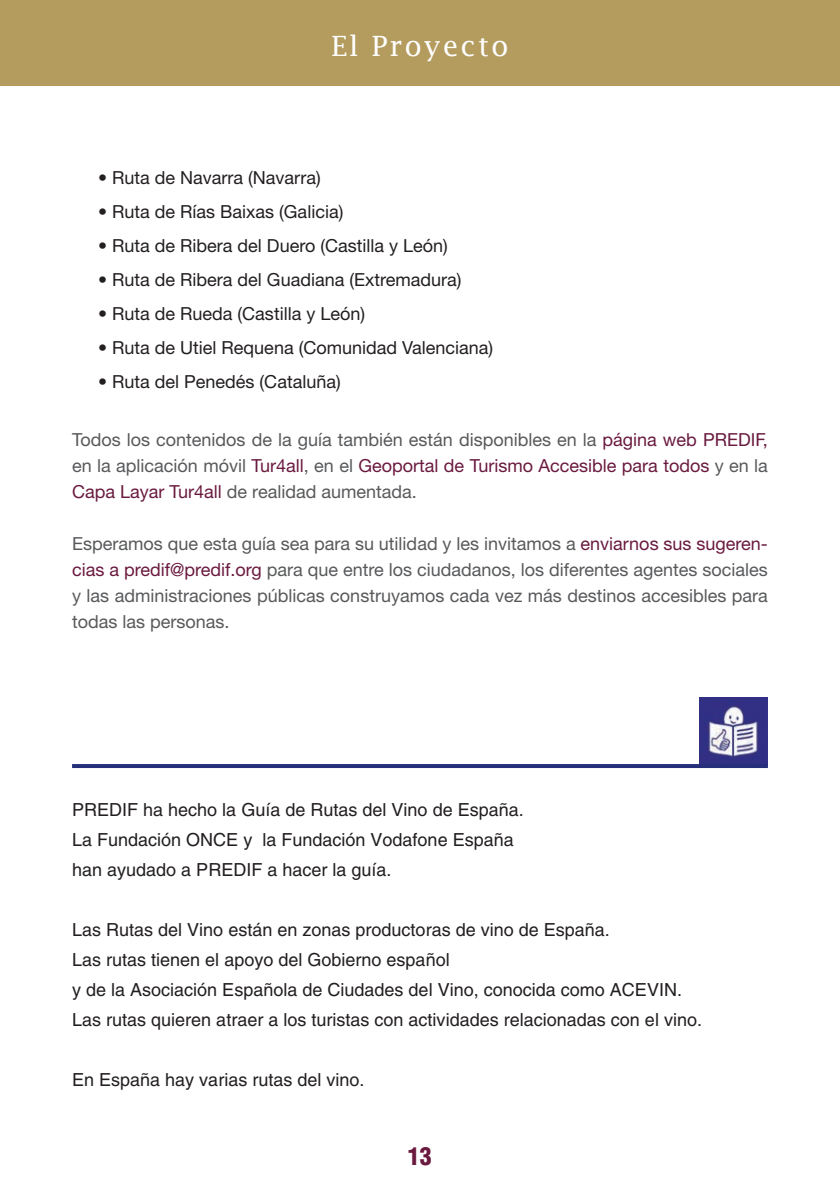
<style>
.page{position:relative;width:840px;height:1191px;background:#fff}
.page>*{position:absolute;margin:0;border:0;box-sizing:border-box;transform-origin:0 0}
.t1{font:28px "Lucida Fax";letter-spacing:.07em;color:#fff}
.t2{font:900 condensed 24px "Helvetica";color:#6a1a3f}
.t3{font:18px/26px "Helvetica Neue";color:#58595b;text-align:justify}
.t4{font:18px/30px "Helvetica";color:#231f20}
.t5{font:18px "Helvetica Neue";color:#231f20}
.s1{color:#6a1a3f}
</style>
<div class="page">
<div style="left:0;top:0;width:839px;height:85px;background:#b49c5f"></div>
<img style="left:699px;top:697px;width:68px;height:67px">
<hr style="left:72px;top:764px;width:695px;height:4px;background:#262f7a">
<h1 class="t1" style="left:331px;top:29px;width:179px">El Proyecto</h1>
<p class="t5" style="left:98px;top:167px;width:224px">• Ruta de Navarra (Navarra)</p>
<p class="t5" style="left:98px;top:201px;width:246px">• Ruta de Rías Baixas (Galicia)</p>
<p class="t5" style="left:98px;top:235px;width:351px">• Ruta de Ribera del Duero (Castilla y León)</p>
<p class="t5" style="left:98px;top:269px;width:365px">• Ruta de Ribera del Guadiana (Extremadura)</p>
<p class="t5" style="left:98px;top:303px;width:268px">• Ruta de Rueda (Castilla y León)</p>
<p class="t5" style="left:98px;top:337px;width:396px">• Ruta de Utiel Requena (Comunidad Valenciana)</p>
<p class="t5" style="left:98px;top:371px;width:244px">• Ruta del Penedés (Cataluña)</p>
<p class="t3" style="left:72px;top:427px;width:697px">Todos los contenidos de la guía también están disponibles en la <span class="s1">página web PREDIF, </span>en la aplicación móvil <span class="s1">Tur4all</span>, en el <span class="s1">Geoportal de Turismo Accesible para todos</span> y en la <span class="s1">Capa Layar Tur4all</span> de realidad aumentada.</p>
<p class="t3" style="left:72px;top:531px;width:697px">Esperamos que esta guía sea para su utilidad y les invitamos a <span class="s1">enviarnos sus sugeren&shy;cias a predif@predif.org</span> para que entre los ciudadanos, los diferentes agentes sociales y las administraciones públicas construyamos cada vez más destinos accesibles para todas las personas.</p>
<p class="t4" style="left:72px;top:794px;width:453px">PREDIF ha hecho la Guía de Rutas del Vino de España.<br>La Fundación ONCE y la Fundación Vodafone España han ayudado a PREDIF a hacer la guía.</p>
<p class="t4" style="left:72px;top:914px;width:631px">Las Rutas del Vino están en zonas productoras de vino de España.<br>Las rutas tienen el apoyo del Gobierno español<br>y de la Asociación Española de Ciudades del Vino, conocida como ACEVIN.<br>Las rutas quieren atraer a los turistas con actividades relacionadas con el vino.</p>
<p class="t4" style="left:72px;top:1064px;width:294px">En España hay varias rutas del vino.</p>
<h2 class="t2" style="left:408px;top:1140px;width:25px">13</h2>
</div>
